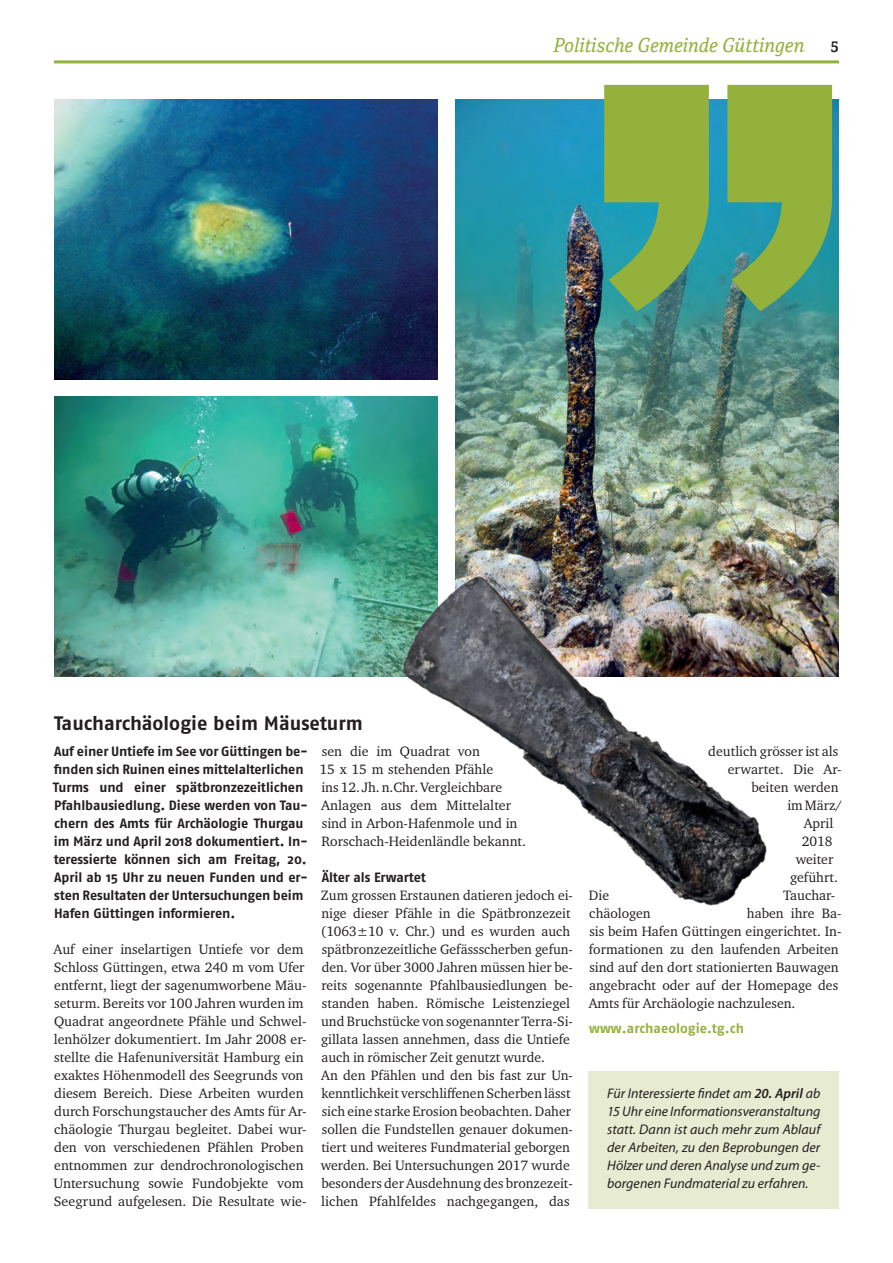
<style>
.page{position:relative;width:893px;height:1263px;background:#fff}
.page>*{position:absolute;margin:0;border:0;box-sizing:border-box;transform-origin:0 0}
.t1{font:700 19.5px "Fago OT";letter-spacing:-.005em;color:#231f20}
.t2{font:italic 19.5px "Cordale";color:#94b13c}
.t3{font:700 15px "Cordale";color:#231f20}
.t4{font:13.95px/18px "Charter ITC Pro";color:#231f20}
.t5{font:italic 13.95px/18px "Myriad Pro";color:#231f20;text-align:justify}
.t6{font:700 13.5px/18px "Fago OT";letter-spacing:-.005em;color:#231f20}
.t7{font:700 13.5px "Fago OT";letter-spacing:.01em;color:#94b13c}
.s1{font-weight:600}
</style>
<div class="page">
<hr style="left:54px;top:60px;width:785px;height:3px;background:#94b13c">
<div style="left:589px;top:1071px;width:250px;height:138px;background:#e6ebd1"></div>
<img style="left:54px;top:99px;width:383px;height:281px">
<img style="left:54px;top:397px;width:383px;height:280px">
<img style="left:455px;top:99px;width:384px;height:578px">
<img style="left:378px;top:553px;width:410px;height:353px">
<svg style="left:604px;top:85px;width:105px;height:226px;background:#77aa57"></svg>
<svg style="left:727px;top:85px;width:105px;height:226px;background:#77a857"></svg>
<h1 class="t2" style="left:553px;top:34px;width:253px">Politische Gemeinde Güttingen</h1>
<p class="t3" style="left:831px;top:38px;width:10px">5</p>
<h1 class="t1" style="left:54px;top:711px;width:310px">Taucharchäologie beim Mäuseturm</h1>
<p class="t6" style="left:53px;top:742px;width:256px">Auf einer Untiefe im See vor Güttingen be&shy;finden sich Ruinen eines mittelalterlichen Turms und einer spätbronzezeitlichen Pfahlbausiedlung. Diese werden von Tau&shy;chern des Amts für Archäologie Thurgau im März und April 2018 dokumentiert. In&shy;teressierte können sich am Freitag, 20.<br>April ab 15 Uhr zu neuen Funden und er&shy;sten Resultaten der Untersuchungen beim Hafen Güttingen informieren.</p>
<p class="t4" style="left:53px;top:940px;width:255px">Auf einer inselartigen Untiefe vor dem Schloss Güttingen, etwa 240 m vom Ufer entfernt, liegt der sagenumworbene Mäu&shy;seturm. Bereits vor 100 Jahren wurden im Quadrat angeordnete Pfähle und Schwel&shy;lenhölzer dokumentiert. Im Jahr 2008 er&shy;stellte die Hafenuniversität Hamburg ein exaktes Höhenmodell des Seegrunds von diesem Bereich. Diese Arbeiten wurden durch Forschungstaucher des Amts für Ar&shy;chäologie Thurgau begleitet. Dabei wur&shy;den von verschiedenen Pfählen Proben entnommen zur dendrochronologischen Untersuchung sowie Fundobjekte vom Seegrund aufgelesen. Die Resultate wie-</p>
<p class="t4" style="left:319px;top:742px;width:208px">sen die im Quadrat von<br>15 x 15 m stehenden Pfähle<br>ins 12. Jh. n.Chr. Vergleichbare<br>Anlagen aus dem Mittelalter sind in Arbon-Hafenmole und in<br>Rorschach-Heidenländle bekannt.</p>
<p class="t6" style="left:322px;top:868px;width:106px">Älter als Erwartet</p>
<p class="t4" style="left:321px;top:886px;width:254px">Zum grossen Erstaunen datieren jedoch ei&shy;nige dieser Pfähle in die Spätbronzezeit (1063±10 v. Chr.) und es wurden auch spätbronzezeitliche Gefässscherben gefun&shy;den. Vor über 3000 Jahren müssen hier be&shy;reits sogenannte Pfahlbausiedlungen be&shy;standen haben. Römische Leistenziegel und Bruchstücke von sogenannter Terra-Si&shy;gillata lassen annehmen, dass die Untiefe auch in römischer Zeit genutzt wurde.<br>An den Pfählen und den bis fast zur Un&shy;kenntlichkeit verschliffenen Scherben lässt sich eine starke Erosion beobachten. Daher sollen die Fundstellen genauer dokumen&shy;tiert und weiteres Fundmaterial geborgen werden. Bei Untersuchungen 2017 wurde besonders der Ausdehnung des bronzezeit&shy;lichen Pfahlfeldes nachgegangen, das</p>
<p class="t4" style="left:708px;top:742px;width:132px">deutlich grösser ist als</p>
<p class="t4" style="left:728px;top:760px;width:115px">erwartet. Die Ar-</p>
<p class="t4" style="left:751px;top:778px;width:89px">beiten werden</p>
<p class="t4" style="left:787px;top:796px;width:56px">im März/</p>
<p class="t4" style="left:804px;top:814px;width:31px">April</p>
<p class="t4" style="left:802px;top:832px;width:32px">2018</p>
<p class="t4" style="left:796px;top:850px;width:39px">weiter</p>
<p class="t4" style="left:790px;top:868px;width:49px">geführt.</p>
<p class="t4" style="left:589px;top:886px;width:22px">Die</p>
<p class="t4" style="left:783px;top:886px;width:54px">Tauchar-</p>
<p class="t4" style="left:589px;top:904px;width:63px">chäologen</p>
<p class="t4" style="left:589px;top:904px;width:254px;text-indent:158px">haben ihre Ba&shy;sis beim Hafen Güttingen eingerichtet. In&shy;formationen zu den laufenden Arbeiten sind auf den dort stationierten Bauwagen angebracht oder auf der Homepage des Amts für Archäologie nachzulesen.</p>
<p class="t7" style="left:589px;top:1020px;width:156px">www.archaeologie.tg.ch</p>
<p class="t5" style="left:607px;top:1084px;width:215px">Für Interessierte findet am <span class="s1">20. April</span> ab 15 Uhr eine Informationsveranstaltung statt. Dann ist auch mehr zum Ablauf der Arbeiten, zu den Beprobungen der Hölzer und deren Analyse und zum ge&shy;borgenen Fundmaterial zu erfahren.</p>
</div>
